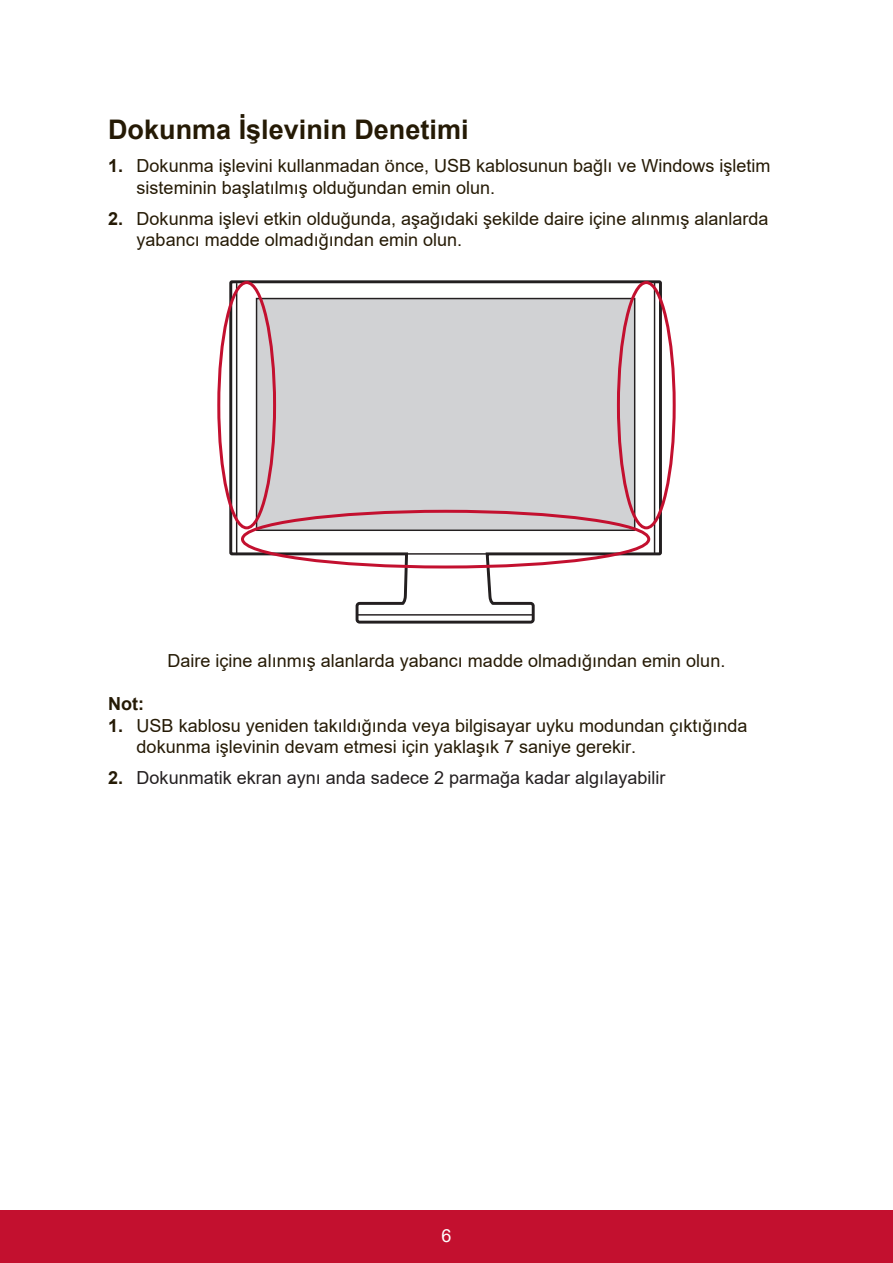
<style>
.page{position:relative;width:893px;height:1263px;background:#fff}
.page>*{position:absolute;margin:0;border:0;box-sizing:border-box;transform-origin:0 0}
.t1{font:700 27px "Arial";color:#251a05}
.t2{font:18px/21.6px "Arial";color:#251a05}
.t3{font:18px "Arial";color:#231f20}
.t4{font:700 18px "Arial";color:#251a05}
.t5{font:18px "Arial";color:#fff}
.s1{font-weight:700}
.s2{font-weight:700;color:#251a05}
</style>
<div class="page">
<div style="left:0;top:1210px;width:892px;height:53px;background:#c3102f"></div>
<svg style="left:229px;top:280px;width:432px;height:343px"></svg>
<div style="left:256px;top:298px;width:379px;height:233px;background:#d1d2d4;border:1px solid #231f20"></div>
<div style="left:241px;top:510px;width:409px;height:58px;border:3px solid #c3102f;border-radius:50%"></div>
<div style="left:616px;top:281px;width:59px;height:248px;border:3px solid #c3102f;border-radius:50%"></div>
<div style="left:217px;top:281px;width:59px;height:248px;border:3px solid #c3102f;border-radius:50%"></div>
<h1 class="t1" style="left:108px;top:110px;width:362px">Dokunma İşlevinin Denetimi</h1>
<p class="t2" style="left:136px;top:155px;width:635px;text-indent:-28px"><span class="s1">1.</span> Dokunma işlevini kullanmadan önce, USB kablosunun bağlı ve Windows işletim sisteminin başlatılmış olduğundan emin olun.</p>
<p class="t2" style="left:136px;top:207px;width:633px;text-indent:-28px"><span class="s1">2.</span> Dokunma işlevi etkin olduğunda, aşağıdaki şekilde daire içine alınmış alanlarda yabancı madde olmadığından emin olun.</p>
<p class="t2" style="left:167px;top:649px;width:559px">Daire içine alınmış alanlarda yabancı madde olmadığından emin olun.</p>
<p class="t4" style="left:108px;top:691px;width:37px">Not:</p>
<p class="t2" style="left:136px;top:714px;width:612px;text-indent:-28px"><span class="s1">1.</span> USB kablosu yeniden takıldığında veya bilgisayar uyku modundan çıktığında dokunma işlevinin devam etmesi için yaklaşık 7 saniye gerekir.</p>
<p class="t3" style="left:108px;top:765px;width:558px"><span class="s2">2.</span> Dokunmatik ekran aynı anda sadece 2 parmağa kadar algılayabilir</p>
<p class="t5" style="left:441px;top:1223px;width:12px">6</p>
</div>
